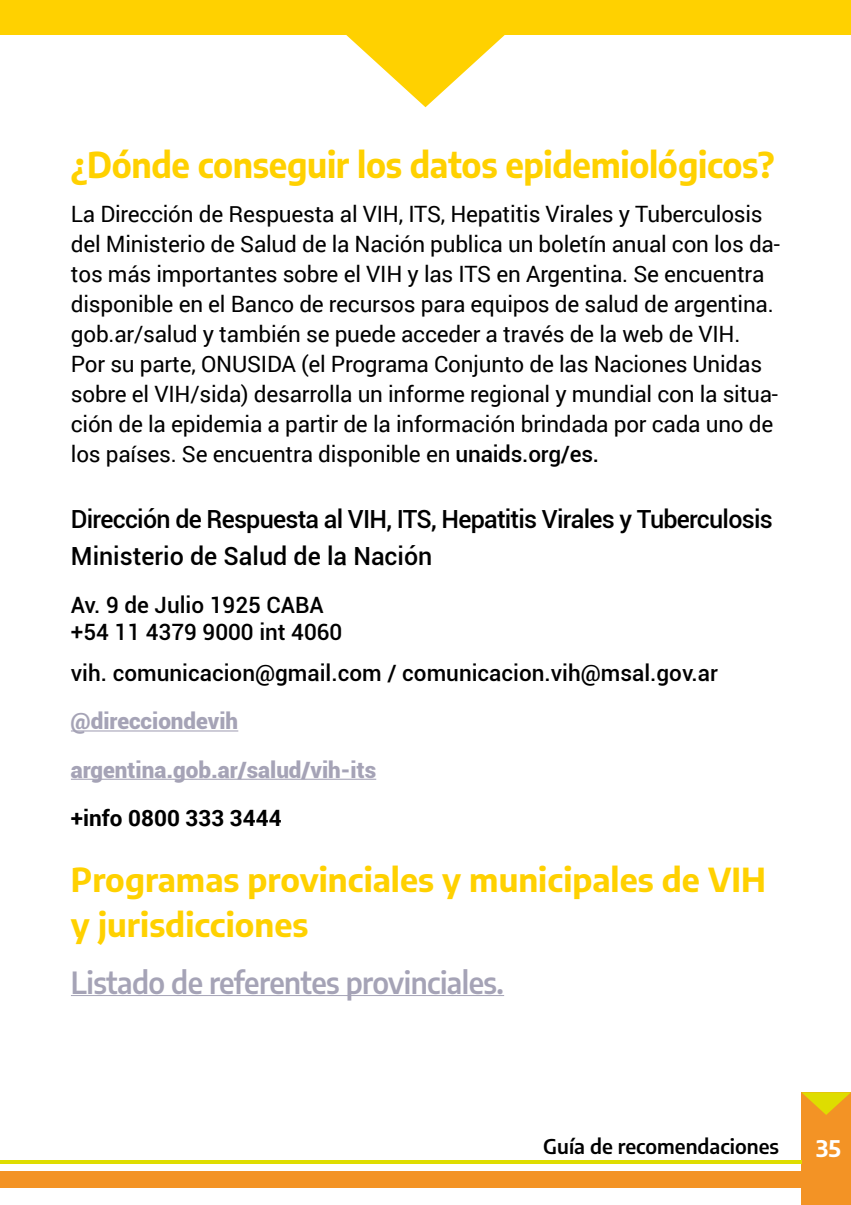
<style>
.page{position:relative;width:851px;height:1205px;background:#fff}
.page>*{position:absolute;margin:0;border:0;box-sizing:border-box;transform-origin:0 0}
.t1{font:700 35px "Encode Sans";letter-spacing:-.01em;color:#ffd100;scale:.95 1}
.t2{font:700 32.5px/45px "Encode Sans";color:#ffd100}
.t3{font:600 30px "Encode Sans";letter-spacing:-.02em;color:#a5a3b6;scale:.95 1}
.t4{font:500 25px/37px "Roboto";letter-spacing:-.03em;color:#000}
.t5{font:22.5px/30px "Roboto";letter-spacing:-.01em;color:#000}
.t6{font:500 22.5px/27px "Roboto";color:#000}
.t7{font:900 22.5px/48.2px "Roboto";color:#a5a3b6}
.t8{font:700 22.5px "Roboto";color:#000}
.t9{font:700 22.5px "Encode Sans";color:#fff}
.t10{font:600 20px "Encode Sans";color:#000}
.s1{font-weight:500}
</style>
<div class="page">
<div style="left:801px;top:1092px;width:49px;height:113px;background:#f39325"></div>
<svg style="left:801px;top:1092px;width:49px;height:23px"></svg>
<div style="left:0;top:1171px;width:801px;height:16px;background:#f39325"></div>
<hr style="left:0;top:1160px;width:801px;height:3px;background:#dedd00">
<div style="left:0;top:0;width:850px;height:34px;background:#ffd100"></div>
<svg style="left:308px;top:34px;width:235px;height:73px"></svg>
<hr style="left:71px;top:730px;width:167px;height:1px;background:#a5a3b6">
<hr style="left:71px;top:779px;width:305px;height:1px;background:#a5a3b6">
<hr style="left:71px;top:995px;width:433px;height:1px;background:#a5a3b6">
<h1 class="t1" style="left:71px;top:139px;width:742px">¿Dónde conseguir los datos epidemiológicos?</h1>
<p class="t5" style="left:71px;top:198px;width:710px">La Dirección de Respuesta al VIH, ITS, Hepatitis Virales y Tuberculosis del Ministerio de Salud de la Nación publica un boletín anual con los da&shy;tos más importantes sobre el VIH y las ITS en Argentina. Se encuentra disponible en el Banco de recursos para equipos de salud de argentina. gob.ar/salud y también se puede acceder a través de la web de VIH.<br>Por su parte, ONUSIDA (el Programa Conjunto de las Naciones Unidas sobre el VIH/sida) desarrolla un informe regional y mundial con la situa&shy;ción de la epidemia a partir de la información brindada por cada uno de los países. Se encuentra disponible en <span class="s1">unaids.org/es.</span></p>
<p class="t4" style="left:71px;top:499px;width:703px">Dirección de Respuesta al VIH, ITS, Hepatitis Virales y Tuberculosis<br>Ministerio de Salud de la Nación</p>
<p class="t6" style="left:71px;top:590px;width:273px">Av. 9 de Julio 1925 CABA +54 11 4379 9000 int 4060</p>
<p class="t6" style="left:71px;top:659px;width:648px">vih. comunicacion@gmail.com / comunicacion.vih@msal.gov.ar</p>
<p class="t7" style="left:71px;top:696px;width:307px">@direcciondevih argentina.gob.ar/salud/vih-its</p>
<p class="t8" style="left:71px;top:802px;width:212px">+info 0800 333 3444</p>
<h2 class="t2" style="left:71px;top:855px;width:696px">Programas provinciales y municipales de VIH y jurisdicciones</h2>
<h3 class="t3" style="left:71px;top:961px;width:457px">Listado de referentes provinciales.</h3>
<p class="t10" style="left:543px;top:1132px;width:237px">Guía de recomendaciones</p>
<p class="t9" style="left:816px;top:1131px;width:26px">35</p>
</div>
